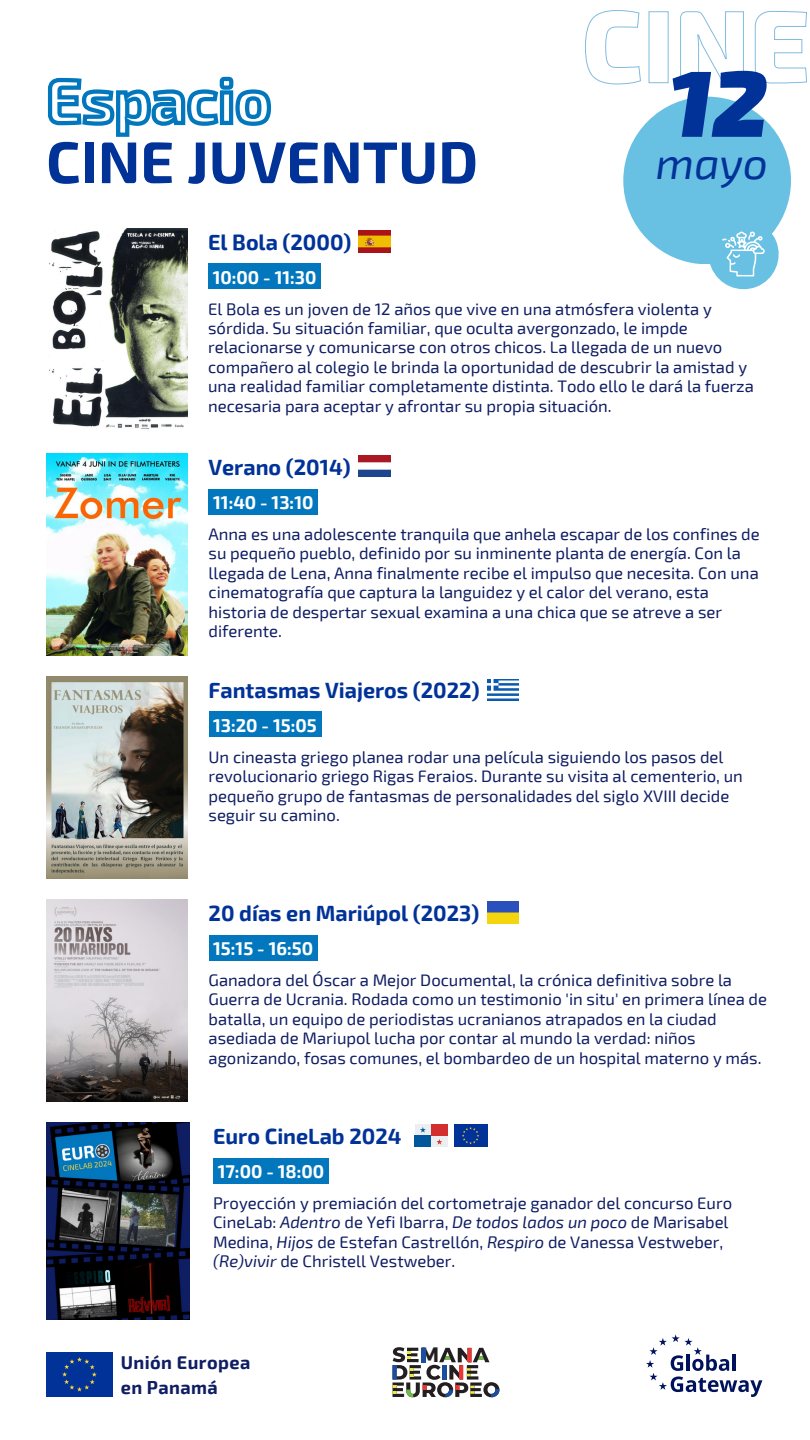
<style>
.page{position:relative;width:810px;height:1440px;background:#fff}
.page>*{position:absolute;margin:0;border:0;box-sizing:border-box;transform-origin:0 0}
.t1{font:italic 900 94px "Exo 2";color:#013298}
.t2{font:700 58.9px "Exo 2";color:#013298}
.t3{font:italic 44px "Exo 2";color:#013298}
.t4{font:700 21.6px "Exo 2";color:#013298}
.t5{font:700 20.8px "Montserrat";color:#231f20}
.t6{font:700 18.1px "Exo 2";color:#fff}
.t7{font:700 18.1px/25.4px "Exo 2";letter-spacing:.025em;color:#0f1d63}
.t8{font:16.6px/19.4px "Exo 2";color:#0f1d63}
.s1{font-style:italic}
</style>
<div class="page">
<div style="left:46px;top:1352px;width:67px;height:45px;background:#013298"></div>
<svg style="left:62px;top:1357px;width:35px;height:34px"></svg>
<svg style="left:646px;top:1334px;width:116px;height:63px"></svg>
<svg style="left:585px;top:10px;width:222px;height:75px"></svg>
<div style="left:623px;top:97px;width:168px;height:167px;background:#68c1e3;border-radius:50%"></div>
<svg style="left:710px;top:224px;width:69px;height:65px"></svg>
<svg style="left:392px;top:1347px;width:107px;height:50px"></svg>
<img style="left:49px;top:228px;width:138px;height:201px">
<img style="left:47px;top:454px;width:141px;height:201px">
<img style="left:47px;top:677px;width:141px;height:201px">
<img style="left:47px;top:900px;width:141px;height:201px">
<img style="left:359px;top:231px;width:32px;height:21px">
<img style="left:359px;top:456px;width:31px;height:21px">
<img style="left:487px;top:679px;width:32px;height:21px">
<img style="left:487px;top:901px;width:31px;height:23px">
<img style="left:47px;top:1123px;width:142px;height:196px">
<div style="left:415px;top:1125px;width:33px;height:22px;background:#eceff1"></div>
<svg style="left:420px;top:1127px;width:6px;height:6px"></svg>
<svg style="left:436px;top:1139px;width:6px;height:6px"></svg>
<div style="left:415px;top:1136px;width:16px;height:11px;background:#01579b"></div>
<div style="left:431px;top:1125px;width:17px;height:11px;background:#d32f2f"></div>
<svg style="left:47px;top:76px;width:225px;height:61px"></svg>
<div style="left:208px;top:263px;width:113px;height:26px;background:#0277bd"></div>
<div style="left:209px;top:489px;width:109px;height:25px;background:#0277bd"></div>
<div style="left:209px;top:712px;width:112px;height:25px;background:#0277bd"></div>
<div style="left:209px;top:935px;width:109px;height:26px;background:#0277bd"></div>
<div style="left:213px;top:1158px;width:116px;height:26px;background:#0277bd"></div>
<div style="left:454px;top:1125px;width:33px;height:22px;background:#013298"></div>
<svg style="left:462px;top:1127px;width:17px;height:17px"></svg>
<p class="t2" style="left:46px;top:124px;width:434px">CINE JUVENTUD</p>
<h1 class="t4" style="left:208px;top:228px;width:145px">El Bola (2000)</h1>
<p class="t6" style="left:213px;top:265px;width:105px">10:00 - 11:30</p>
<p class="t1" style="left:669px;top:41px;width:101px">12</p>
<p class="t3" style="left:656px;top:135px;width:114px">mayo</p>
<h5 class="t8" style="left:208px;top:298px;width:547px">El Bola es un joven de 12 años que vive en una atmósfera violenta y sórdida. Su situación familiar, que oculta avergonzado, le impde relacionarse y comunicarse con otros chicos. La llegada de un nuevo compañero al colegio le brinda la oportunidad de descubrir la amistad y una realidad familiar completamente distinta. Todo ello le dará la fuerza necesaria para aceptar y afrontar su propia situación.</h5>
<h2 class="t4" style="left:209px;top:453px;width:144px">Verano (2014)</h2>
<p class="t6" style="left:213px;top:491px;width:102px">11:40 - 13:10</p>
<h6 class="t8" style="left:209px;top:524px;width:553px">Anna es una adolescente tranquila que anhela escapar de los confines de su pequeño pueblo, definido por su inminente planta de energía. Con la llegada de Lena, Anna finalmente recibe el impulso que necesita. Con una cinematografía que captura la languidez y el calor del verano, esta historia de despertar sexual examina a una chica que se atreve a ser diferente.</h6>
<h5 class="t4" style="left:209px;top:676px;width:273px">Fantasmas Viajeros (2022)</h5>
<p class="t6" style="left:213px;top:713px;width:105px">13:20 - 15:05</p>
<p class="t8" style="left:209px;top:746px;width:536px">Un cineasta griego planea rodar una película siguiendo los pasos del revolucionario griego Rigas Feraios. Durante su visita al cementerio, un pequeño grupo de fantasmas de personalidades del siglo XVIII decide seguir su camino.</p>
<h6 class="t4" style="left:209px;top:899px;width:272px">20 días en Mariúpol (2023)</h6>
<h5 class="t6" style="left:213px;top:937px;width:102px">15:15 - 16:50</h5>
<p class="t8" style="left:209px;top:970px;width:560px">Ganadora del Óscar a Mejor Documental, la crónica definitiva sobre la Guerra de Ucrania. Rodada como un testimonio 'in situ' en primera línea de batalla, un equipo de periodistas ucranianos atrapados en la ciudad asediada de Mariupol lucha por contar al mundo la verdad: niños agonizando, fosas comunes, el bombardeo de un hospital materno y más.</p>
<p class="t4" style="left:213px;top:1122px;width:190px">Euro CineLab 2024</p>
<p class="t6" style="left:218px;top:1160px;width:108px">17:00 - 18:00</p>
<h6 class="t8" style="left:213px;top:1193px;width:521px">Proyección y premiación del cortometraje ganador del concurso Euro CineLab: <span class="s1">Adentro</span> de Yefi Ibarra, <span class="s1">De todos lados un poco</span> de Marisabel Medina, <span class="s1">Hijos</span> de Estefan Castrellón, <span class="s1">Respiro</span> de Vanessa Vestweber, <span class="s1">(Re)vivir</span> de Christell Vestweber.</h6>
<h5 class="t7" style="left:121px;top:1349px;width:131px">Unión Europea en Panamá</h5>
<h4 class="t5" style="left:420px;top:1341px;width:20px">M</h4>
</div>
